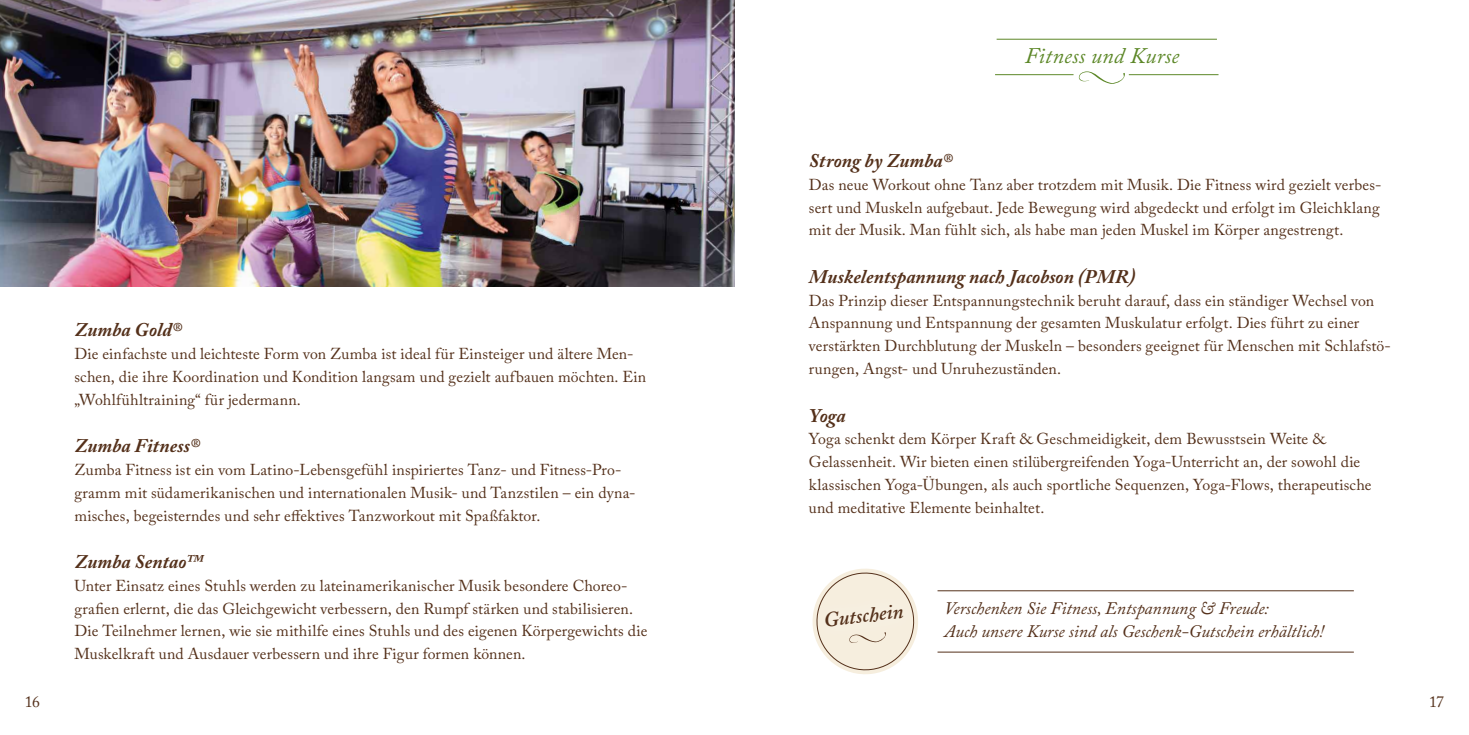
<style>
.page{position:relative;width:1469px;height:735px;background:#fff}
.page>*{position:absolute;margin:0;border:0;box-sizing:border-box;transform-origin:0 0}
.t1{font:italic 22.05px "Adobe Caslon Pro";letter-spacing:.01em;color:#5c8727}
.t2{font:italic 600 21px "Adobe Caslon Pro";color:#54301a}
.t3{font:italic 700 19.25px "Adobe Caslon Pro";color:#54301a}
.t4{font:italic 17.5px/22.8px "Adobe Caslon Pro";color:#54301a}
.t5{font:15.75px/22.8px "Adobe Caslon Pro";letter-spacing:.01em;color:#54301a}
</style>
<div class="page">
<hr style="left:1128px;top:74px;width:90px;height:1px;background:#5c8727">
<hr style="left:995px;top:74px;width:78px;height:1px;background:#5c8727">
<div style="left:1005px;top:26px;width:194px;height:59px;background:#fff"></div>
<hr style="left:996px;top:39px;width:220px;height:1px;background:#5c8727">
<svg style="left:1078px;top:71px;width:46px;height:13px"></svg>
<img style="left:0;top:0;width:734px;height:286px">
<hr style="left:937px;top:590px;width:416px;height:1px;background:#54301a">
<hr style="left:937px;top:651px;width:416px;height:1px;background:#54301a">
<svg style="left:812px;top:568px;width:106px;height:106px"></svg>
<p class="t3" style="left:74px;top:318px;width:109px">Zumba Gold®</p>
<p class="t5" style="left:74px;top:342px;width:573px">Die einfachste und leichteste Form von Zumba ist ideal für Einsteiger und ältere Men&shy;schen, die ihre Koordination und Kondition langsam und gezielt aufbauen möchten. Ein „Wohlfühltraining“ für jedermann.</p>
<p class="t3" style="left:74px;top:434px;width:126px">Zumba Fitness®</p>
<p class="t5" style="left:74px;top:458px;width:562px">Zumba Fitness ist ein vom Latino-Lebensgefühl inspiriertes Tanz- und Fitness-Pro&shy;gramm mit südamerikanischen und internationalen Musik- und Tanzstilen – ein dyna&shy;misches, begeisterndes und sehr effektives Tanzworkout mit Spaßfaktor.</p>
<p class="t3" style="left:74px;top:550px;width:130px">Zumba Sentao™</p>
<p class="t5" style="left:74px;top:573px;width:574px">Unter Einsatz eines Stuhls werden zu lateinamerikanischer Musik besondere Choreo&shy;grafien erlernt, die das Gleichgewicht verbessern, den Rumpf stärken und stabilisieren.<br>Die Teilnehmer lernen, wie sie mithilfe eines Stuhls und des eigenen Körpergewichts die Muskelkraft und Ausdauer verbessern und ihre Figur formen können.</p>
<h1 class="t1" style="left:1024px;top:43px;width:156px">Fitness und Kurse</h1>
<p class="t3" style="left:809px;top:149px;width:145px">Strong by Zumba®</p>
<p class="t5" style="left:809px;top:173px;width:574px;text-align:justify">Das neue Workout ohne Tanz aber trotzdem mit Musik. Die Fitness wird gezielt verbes&shy;sert und Muskeln aufgebaut. Jede Bewegung wird abgedeckt und erfolgt im Gleichklang mit der Musik. Man fühlt sich, als habe man jeden Muskel im Körper angestrengt.</p>
<p class="t3" style="left:809px;top:265px;width:328px">Muskelentspannung nach Jacobson (PMR)</p>
<p class="t5" style="left:809px;top:289px;width:583px">Das Prinzip dieser Entspannungstechnik beruht darauf, dass ein ständiger Wechsel von Anspannung und Entspannung der gesamten Muskulatur erfolgt. Dies führt zu einer verstärkten Durchblutung der Muskeln – besonders geeignet für Menschen mit Schlafstö&shy;rungen, Angst- und Unruhezuständen.</p>
<p class="t3" style="left:809px;top:403px;width:38px">Yoga</p>
<p class="t5" style="left:809px;top:427px;width:564px">Yoga schenkt dem Körper Kraft &amp; Geschmeidigkeit, dem Bewusstsein Weite &amp; Gelassenheit. Wir bieten einen stilübergreifenden Yoga-Unterricht an, der sowohl die klassischen Yoga-Übungen, als auch sportliche Sequenzen, Yoga-Flows, therapeutische und meditative Elemente beinhaltet.</p>
<h2 class="t2" style="left:822px;top:607px;width:82px;rotate:-7deg">Gutschein</h2>
<p class="t4" style="left:944px;top:596px;width:381px">Verschenken Sie Fitness, Entspannung &amp; Freude:<br>Auch unsere Kurse sind als Geschenk-Gutschein erhältlich!</p>
<p class="t5" style="left:25px;top:689px;width:17px">16</p>
<p class="t5" style="left:1428px;top:689px;width:17px">17</p>
</div>
